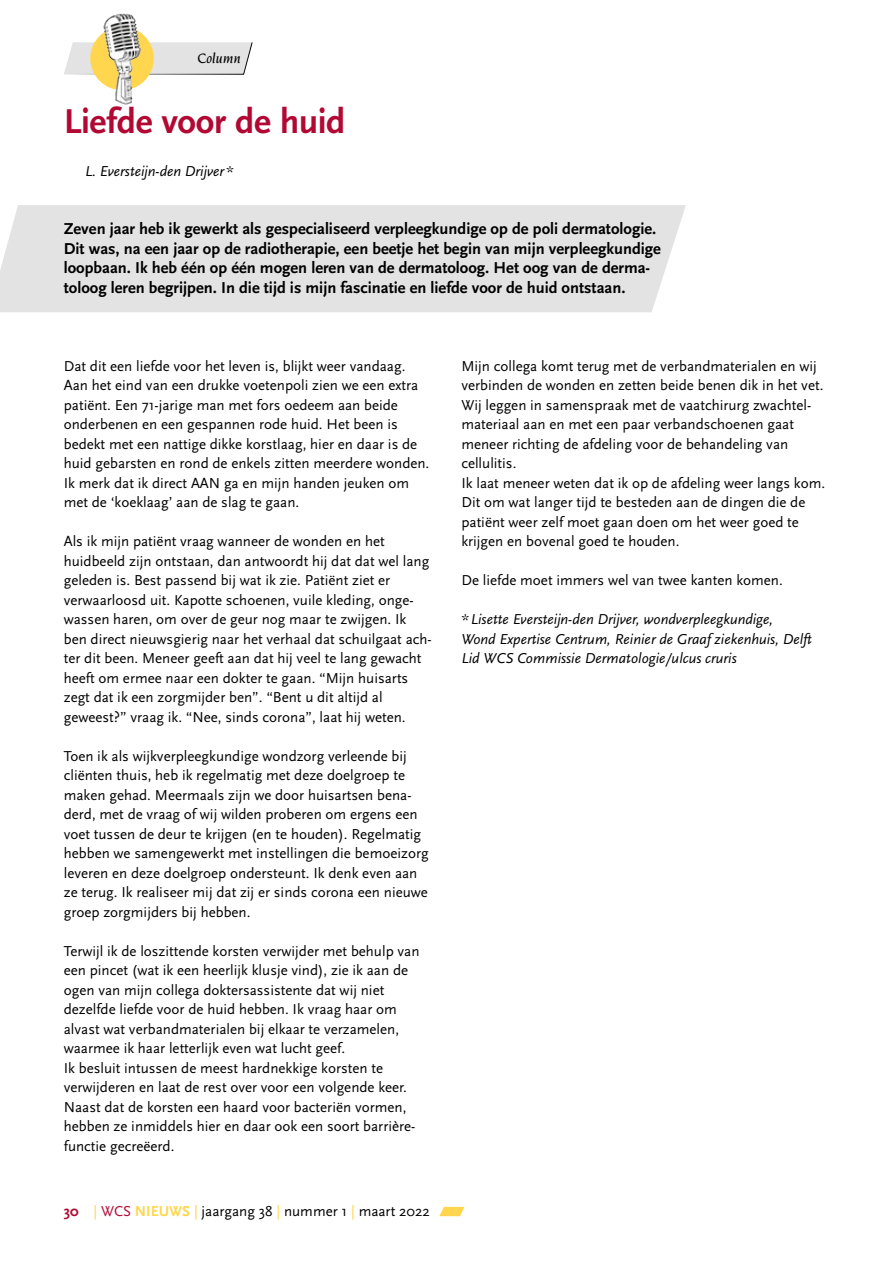
<style>
.page{position:relative;width:893px;height:1263px;background:#fff}
.page>*{position:absolute;margin:0;border:0;box-sizing:border-box;transform-origin:0 0}
.t1{font:700 36px "Scala Sans";letter-spacing:-.01em;color:#b10933}
.t2{font:700 16.5px/19.5px "Scala Sans";color:#000}
.t3{font:15px/19.5px "Scala Sans";color:#000}
.t4{font:italic 15px/19.5px "Scala Sans";color:#000}
.t5{font:italic 500 14.7px "Novarese Std";color:#000}
.s1{font-weight:700;color:#b10933}
.s2{color:#ffd64d}
.s3{color:#b10933}
.s4{font-weight:700;color:#ffd64d}
</style>
<div class="page">
<svg style="left:439px;top:1207px;width:25px;height:9px"></svg>
<svg style="left:64px;top:42px;width:189px;height:33px;background:#e0e0e0"></svg>
<div style="left:90px;top:27px;width:64px;height:63px;background:#ffd64d;border-radius:50%"></div>
<img style="left:99px;top:13px;width:45px;height:92px">
<div style="left:0;top:205px;width:686px;height:107px;background:#e3e3e3"></div>
<p class="t5" style="left:197px;top:50px;width:45px">Column</p>
<h1 class="t1" style="left:64px;top:102px;width:283px">Liefde voor de huid</h1>
<p class="t4" style="left:85px;top:161px;width:150px">L. Eversteijn-den Drijver *</p>
<p class="t2" style="left:64px;top:220px;width:599px">Zeven jaar heb ik gewerkt als gespecialiseerd verpleegkundige op de poli dermatologie.<br>Dit was, na een jaar op de radiotherapie, een beetje het begin van mijn verpleegkundige loopbaan. Ik heb één op één mogen leren van de dermatoloog. Het oog van de derma&shy;toloog leren begrijpen. In die tijd is mijn fascinatie en liefde voor de huid ontstaan.</p>
<p class="t3" style="left:64px;top:356px;width:367px">Dat dit een liefde voor het leven is, blijkt weer vandaag.<br>Aan het eind van een drukke voetenpoli zien we een extra patiënt. Een 71-jarige man met fors oedeem aan beide onderbenen en een gespannen rode huid. Het been is bedekt met een nattige dikke korstlaag, hier en daar is de huid gebarsten en rond de enkels zitten meerdere wonden.<br>Ik merk dat ik direct AAN ga en mijn handen jeuken om met de ‘koeklaag’ aan de slag te gaan.</p>
<p class="t3" style="left:64px;top:532px;width:369px">Als ik mijn patiënt vraag wanneer de wonden en het huidbeeld zijn ontstaan, dan antwoordt hij dat dat wel lang geleden is. Best passend bij wat ik zie. Patiënt ziet er verwaarloosd uit. Kapotte schoenen, vuile kleding, onge&shy;wassen haren, om over de geur nog maar te zwijgen. Ik ben direct nieuwsgierig naar het verhaal dat schuilgaat ach&shy;ter dit been. Meneer geeft aan dat hij veel te lang gewacht heeft om ermee naar een dokter te gaan. “Mijn huisarts zegt dat ik een zorgmijder ben”. “Bent u dit altijd al geweest?” vraag ik. “Nee, sinds corona”, laat hij weten.</p>
<p class="t3" style="left:64px;top:746px;width:366px">Toen ik als wijkverpleegkundige wondzorg verleende bij cliënten thuis, heb ik regelmatig met deze doelgroep te maken gehad. Meermaals zijn we door huisartsen bena&shy;derd, met de vraag of wij wilden proberen om ergens een voet tussen de deur te krijgen (en te houden). Regelmatig hebben we samengewerkt met instellingen die bemoeizorg leveren en deze doelgroep ondersteunt. Ik denk even aan ze terug. Ik realiseer mij dat zij er sinds corona een nieuwe groep zorgmijders bij hebben.</p>
<p class="t3" style="left:64px;top:941px;width:357px">Terwijl ik de loszittende korsten verwijder met behulp van een pincet (wat ik een heerlijk klusje vind), zie ik aan de ogen van mijn collega doktersassistente dat wij niet dezelfde liefde voor de huid hebben. Ik vraag haar om alvast wat verbandmaterialen bij elkaar te verzamelen, waarmee ik haar letterlijk even wat lucht geef.<br>Ik besluit intussen de meest hardnekkige korsten te verwijderen en laat de rest over voor een volgende keer.<br>Naast dat de korsten een haard voor bacteriën vormen, hebben ze inmiddels hier en daar ook een soort barrière&shy;functie gecreëerd.</p>
<p class="t3" style="left:64px;top:1202px;width:368px"><span class="s1">30</span> <span class="s2">|</span> <span class="s3">WCS</span> <span class="s4">NIEUWS</span> <span class="s2">|</span> jaargang 38 <span class="s2">|</span> nummer 1 <span class="s2">|</span> maart 2022</p>
<p class="t3" style="left:461px;top:356px;width:365px">Mijn collega komt terug met de verbandmaterialen en wij verbinden de wonden en zetten beide benen dik in het vet.<br>Wij leggen in samenspraak met de vaatchirurg zwachtel&shy;materiaal aan en met een paar verbandschoenen gaat meneer richting de afdeling voor de behandeling van cellulitis.<br>Ik laat meneer weten dat ik op de afdeling weer langs kom.<br>Dit om wat langer tijd te besteden aan de dingen die de patiënt weer zelf moet gaan doen om het weer goed te krijgen en bovenal goed te houden.</p>
<p class="t3" style="left:461px;top:571px;width:323px">De liefde moet immers wel van twee kanten komen.</p>
<p class="t4" style="left:461px;top:610px;width:352px">*Lisette Eversteijn-den Drijver, wondverpleegkundige,<br>Wond Expertise Centrum, Reinier de Graaf ziekenhuis, Delft<br>Lid WCS Commissie Dermatologie/ulcus cruris</p>
</div>
